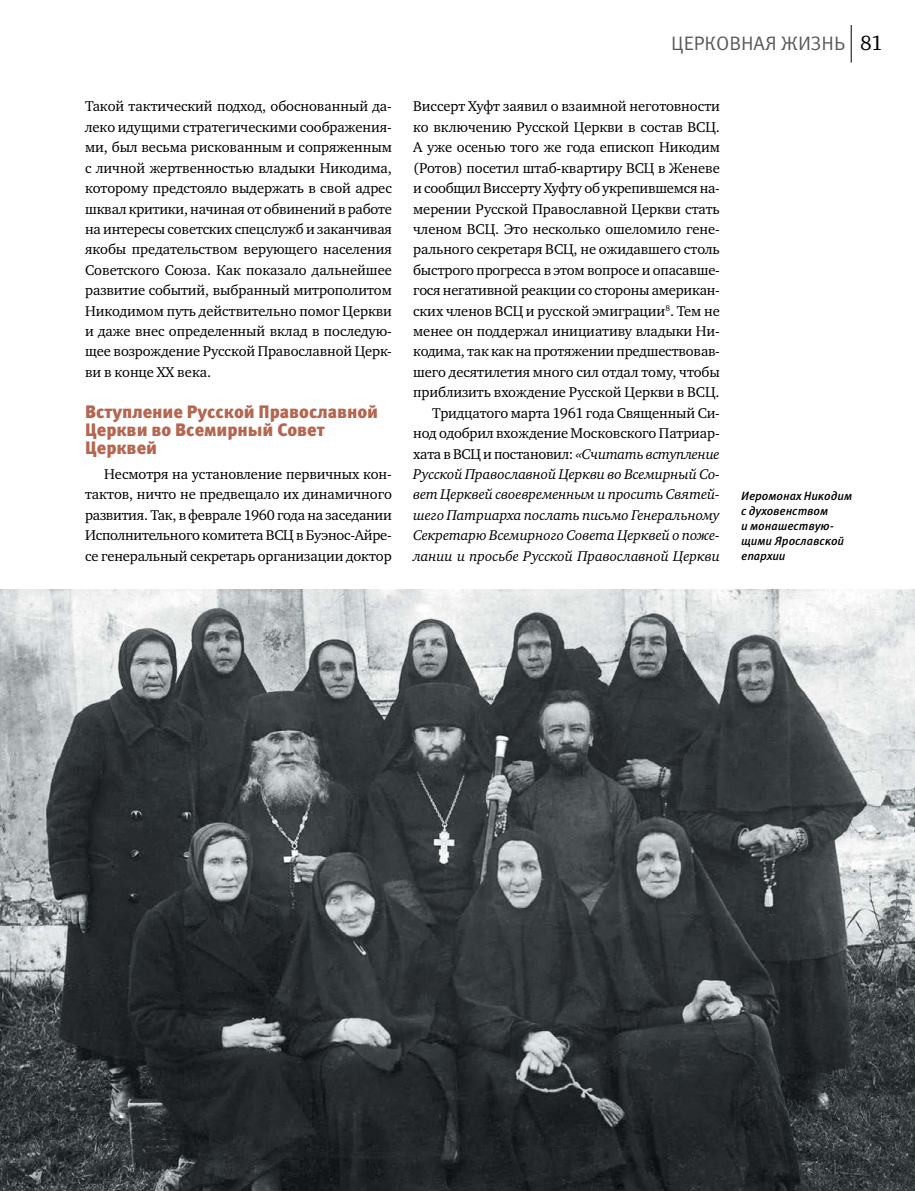
<style>
.page{position:relative;width:915px;height:1191px;background:#fff}
.page>*{position:absolute;margin:0;border:0;box-sizing:border-box;transform-origin:0 0}
.t1{font:19.5px "Meta Pro";letter-spacing:-.005em;color:#58595b}
.t2{font:900 18px/18px "Meta Pro";letter-spacing:-.005em;color:#b46650}
.t3{font:14.55px/20.4px "Charter ITC";letter-spacing:-.005em;color:#000;text-align:justify}
.t4{font:italic 500 12px/15px "Meta Pro";letter-spacing:-.005em;color:#000}
.s1{font-family:"Charter ITC";font-size:21px;color:#000}
.s2{font-style:italic}
</style>
<div class="page">
<hr style="left:850px;top:25px;width:1px;height:38px;background:#000">
<img style="left:0;top:589px;width:914px;height:602px">
<p class="t3" style="left:85px;top:96px;width:308px">Такой тактический подход, обоснованный да&shy;леко идущими стратегическими соображения&shy;ми, был весьма рискованным и сопряженным с личной жертвенностью владыки Никодима, которому предстояло выдержать в свой адрес шквал критики, начиная от обвинений в работе на интересы советских спецслужб и заканчивая якобы предательством верующего населения Советского Союза. Как показало дальнейшее развитие событий, выбранный митрополитом Никодимом путь действительно помог Церкви и даже внес определенный вклад в последую&shy;щее возрождение Русской Православной Церк&shy;ви в конце XX века.</p>
<p class="t2" style="left:85px;top:403px;width:294px">Вступление Русской Православной<br>Церкви во Всемирный Совет<br>Церквей</p>
<p class="t3" style="left:85px;top:464px;width:308px;text-indent:19px">Несмотря на установление первичных кон&shy;тактов, ничто не предвещало их динамичного развития. Так, в феврале 1960 года на заседании Исполнительного комитета ВСЦ в Буэнос-Айре&shy;се генеральный секретарь организации доктор</p>
<h1 class="t1" style="left:671px;top:31px;width:213px">ЦЕРКОВНАЯ ЖИЗНЬ <span class="s1">81</span></h1>
<p class="t3" style="left:413px;top:96px;width:308px;text-align:right">Виссерт Хуфт заявил о взаимной неготовности ко включению Русской Церкви в состав ВСЦ.<br>А уже осенью того же года епископ Никодим (Ротов) посетил штаб-квартиру ВСЦ в Женеве и сообщил Виссерту Хуфту об укрепившемся на&shy;мерении Русской Православной Церкви стать членом ВСЦ. Это несколько ошеломило гене&shy;рального секретаря ВСЦ, не ожидавшего столь быстрого прогресса в этом вопросе и опасавше&shy;гося негативной реакции со стороны американ&shy;ских членов ВСЦ и русской эмиграции<sup>8</sup>. Тем не менее он поддержал инициативу владыки Ни&shy;кодима, так как на протяжении предшествовав&shy;шего десятилетия много сил отдал тому, чтобы приблизить вхождение Русской Церкви в ВСЦ.<br>Тридцатого марта 1961 года Священный Си&shy;нод одобрил вхождение Московского Патриар&shy;хата в ВСЦ и постановил: <span class="s2">«Считать вступление Русской Православной Церкви во Всемирный Со&shy;вет Церквей своевременным и просить Святей&shy;шего Патриарха послать письмо Генеральному Секретарю Всемирного Совета Церквей о поже&shy;лании и просьбе Русской Православной Церкви</span></p>
<p class="t4" style="left:741px;top:489px;width:112px">Иеромонах Никодим с духовенством<br>и монашествую&shy;щими Ярославской епархии</p>
</div>
